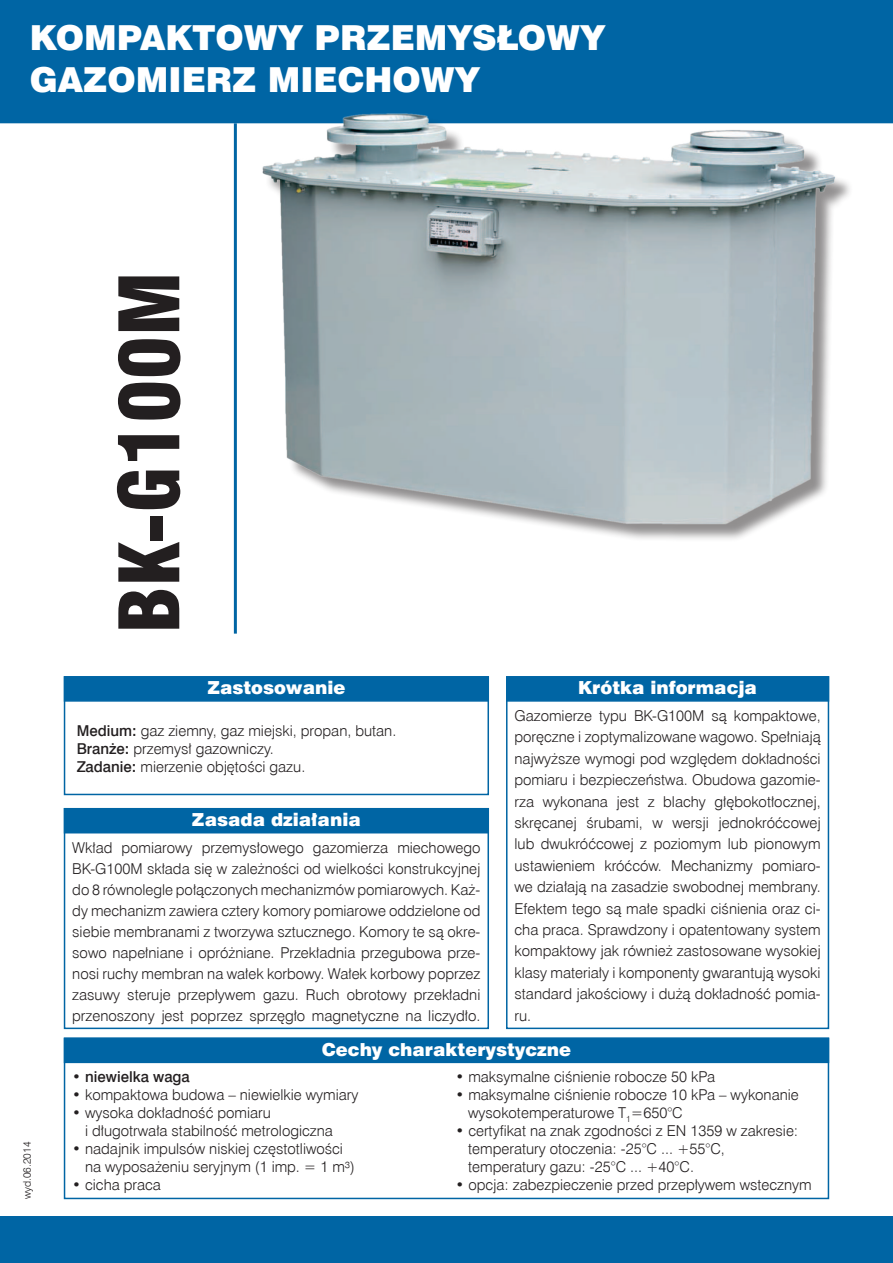
<style>
.page{position:relative;width:893px;height:1263px;background:#fff}
.page>*{position:absolute;margin:0;border:0;box-sizing:border-box;transform-origin:0 0}
.t1{font:81px "Swis 721 Blk Cn EU";color:#231f20}
.t2{font:34.5px/41.4px "Swis 721 Blk EU";color:#fff}
.t3{font:18px "Swis 721 Blk EU";color:#fff}
.t4{font:15px/21.5px "Swis 721 Lt EU";color:#231f20}
.t5{font:15px "Swis 721 Md EU";color:#231f20}
.t6{font:10.5px "Swis 721 Lt EU";color:#231f20}
.s1{font-family:"Swis 721 Md EU"}
.s2{font-family:"Swis 721 Lt EU"}
</style>
<div class="page">
<div style="left:0;top:0;width:893px;height:123px;background:#0065a4"></div>
<hr style="left:234px;top:123px;width:3px;height:511px;background:#0065a4">
<div style="left:0;top:1216px;width:893px;height:47px;background:#0065a4"></div>
<img style="left:242px;top:98px;width:610px;height:441px">
<div style="left:64px;top:676px;width:425px;height:119px;border:2px solid #0065a4"></div>
<div style="left:64px;top:808px;width:425px;height:221px;border:2px solid #0065a4"></div>
<div style="left:506px;top:676px;width:323px;height:353px;border:2px solid #0065a4"></div>
<div style="left:64px;top:1037px;width:765px;height:162px;border:2px solid #0065a4"></div>
<div style="left:64px;top:808px;width:425px;height:25px;background:#0065a4"></div>
<div style="left:64px;top:676px;width:425px;height:26px;background:#0065a4;border:2px solid #0065a4"></div>
<div style="left:506px;top:676px;width:323px;height:26px;background:#0065a4;border:2px solid #0065a4"></div>
<div style="left:64px;top:1037px;width:765px;height:26px;background:#0065a4;border:2px solid #0065a4"></div>
<h2 class="t2" style="left:30px;top:18px;width:577px">KOMPAKTOWY PRZEMYSŁOWY<br>GAZOMIERZ MIECHOWY</h2>
<h1 class="t1" style="left:100px;top:634px;width:364px;rotate:-90deg">BK-G100M</h1>
<p class="t3" style="left:207px;top:676px;width:140px">Zastosowanie</p>
<p class="t4" style="left:77px;top:722px;width:321px;line-height:18px"><span class="s1">Medium:</span> gaz ziemny, gaz miejski, propan, butan.<br><span class="s1">Branże:</span> przemysł gazowniczy.<br><span class="s1">Zadanie:</span> mierzenie objętości gazu.</p>
<p class="t3" style="left:192px;top:808px;width:170px">Zasada działania</p>
<p class="t4" style="left:72px;top:837px;width:410px;line-height:21px;text-align:justify">Wkład pomiarowy przemysłowego gazomierza miechowego BK-G100M składa się w zależności od wielkości konstrukcyjnej do 8 równolegle połączonych mechanizmów pomiarowych. Każ&shy;dy mechanizm zawiera cztery komory pomiarowe oddzielone od siebie membranami z tworzywa sztucznego. Komory te są okre&shy;sowo napełniane i opróżniane. Przekładnia przegubowa prze&shy;nosi ruchy membran na wałek korbowy. Wałek korbowy poprzez zasuwy steruje przepływem gazu. Ruch obrotowy przekładni przenoszony jest poprzez sprzęgło magnetyczne na liczydło.</p>
<p class="t3" style="left:578px;top:676px;width:180px">Krótka informacja</p>
<p class="t4" style="left:514px;top:705px;width:308px;text-align:justify">Gazomierze typu BK-G100M są kompaktowe, poręczne i zoptymalizowane wagowo. Spełniają najwyższe wymogi pod względem dokładności pomiaru i bezpieczeństwa. Obudowa gazomie&shy;rza wykonana jest z blachy głębokotłocznej, skręcanej śrubami, w wersji jednokróćcowej lub dwukróćcowej z poziomym lub pionowym ustawieniem króćców. Mechanizmy pomiaro&shy;we działają na zasadzie swobodnej membrany.<br>Efektem tego są małe spadki ciśnienia oraz ci&shy;cha praca. Sprawdzony i opatentowany system kompaktowy jak również zastosowane wysokiej klasy materiały i komponenty gwarantują wysoki standard jakościowy i dużą dokładność pomia&shy;ru.</p>
<p class="t6" style="left:21px;top:1199px;width:59px;rotate:-90deg">wyd.06.2014</p>
<p class="t3" style="left:322px;top:1038px;width:251px">Cechy charakterystyczne</p>
<p class="t5" style="left:72px;top:1068px;width:119px"><span class="s2">•</span> niewielka waga</p>
<p class="t4" style="left:72px;top:1085px;width:288px">• kompaktowa budowa – niewielkie wymiary</p>
<p class="t4" style="left:85px;top:1104px;width:249px;line-height:18px;text-indent:-13px">• wysoka dokładność pomiaru<br>i długotrwała stabilność metrologiczna</p>
<p class="t4" style="left:85px;top:1140px;width:271px;line-height:18px;text-indent:-13px">• nadajnik impulsów niskiej częstotliwości na wyposażeniu seryjnym (1 imp. = 1 m³)</p>
<p class="t4" style="left:72px;top:1175px;width:90px">• cicha praca</p>
<p class="t4" style="left:455px;top:1067px;width:261px">• maksymalne ciśnienie robocze 50 kPa</p>
<p class="t4" style="left:468px;top:1086px;width:332px;line-height:18px;text-indent:-13px">• maksymalne ciśnienie robocze 10 kPa – wykonanie wysokotemperaturowe T<sub>1</sub>=650°C</p>
<p class="t4" style="left:468px;top:1122px;width:332px;line-height:18px;text-indent:-13px">• certyfikat na znak zgodności z EN 1359 w zakresie: temperatury otoczenia: -25°C ... +55°C, temperatury gazu: -25°C ... +40°C.</p>
<p class="t4" style="left:455px;top:1175px;width:358px">• opcja: zabezpieczenie przed przepływem wstecznym</p>
</div>
